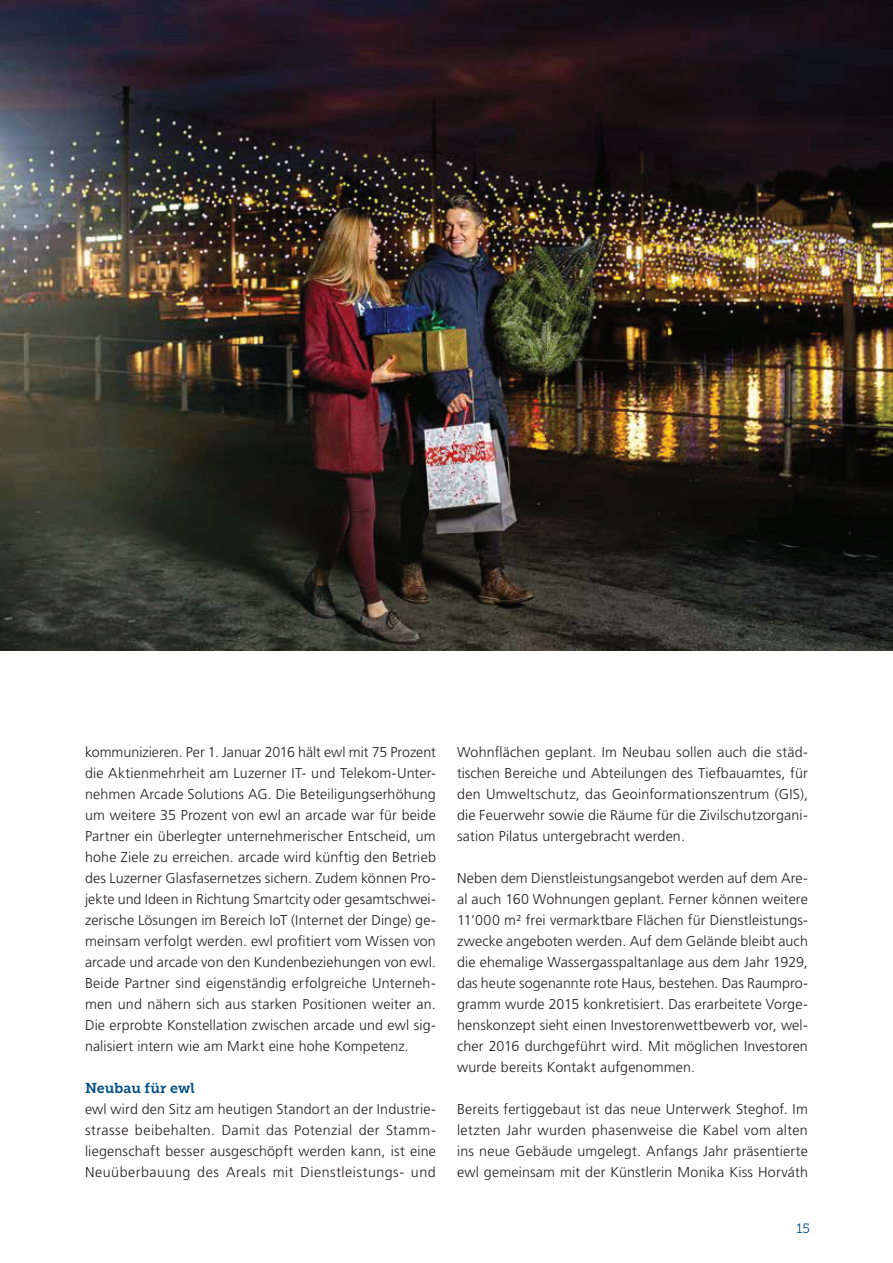
<style>
.page{position:relative;width:893px;height:1263px;background:#fff}
.page>*{position:absolute;margin:0;border:0;box-sizing:border-box;transform-origin:0 0}
.t1{font:300 14.25px/21px "Frutiger LT Std";letter-spacing:.01em;color:#231f20;text-align:justify}
.t2{font:14.25px "Museo Slab 700";color:#035083}
.t3{font:13.5px "Museo Slab 300";color:#035083}
</style>
<div class="page">
<img style="left:0;top:0;width:893px;height:651px">
<p class="t1" style="left:85px;top:743px;width:352px">kommunizieren. Per 1. Januar 2016 hält ewl mit 75 Prozent die Aktienmehrheit am Luzerner IT- und Telekom-Unter&shy;nehmen Arcade Solutions AG. Die Beteiligungserhöhung um weitere 35 Prozent von ewl an arcade war für beide Partner ein überlegter unternehmerischer Entscheid, um hohe Ziele zu erreichen. arcade wird künftig den Betrieb des Luzerner Glasfasernetzes sichern. Zudem können Pro&shy;jekte und Ideen in Richtung Smartcity oder gesamtschwei&shy;zerische Lösungen im Bereich IoT (Internet der Dinge) ge&shy;meinsam verfolgt werden. ewl profitiert vom Wissen von arcade und arcade von den Kundenbeziehungen von ewl.<br>Beide Partner sind eigenständig erfolgreiche Unterneh&shy;men und nähern sich aus starken Positionen weiter an.<br>Die erprobte Konstellation zwischen arcade und ewl sig&shy;nalisiert intern wie am Markt eine hohe Kompetenz.</p>
<p class="t2" style="left:85px;top:1083px;width:111px">Neubau für ewl</p>
<p class="t1" style="left:85px;top:1100px;width:352px">ewl wird den Sitz am heutigen Standort an der Industrie&shy;strasse beibehalten. Damit das Potenzial der Stamm&shy;liegenschaft besser ausgeschöpft werden kann, ist eine Neuüberbauung des Areals mit Dienstleistungs- und</p>
<p class="t1" style="left:457px;top:743px;width:352px">Wohnflächen geplant. Im Neubau sollen auch die städ&shy;tischen Bereiche und Abteilungen des Tiefbauamtes, für den Umweltschutz, das Geoinformationszentrum (GIS), die Feuerwehr sowie die Räume für die Zivilschutzorgani&shy;sation Pilatus untergebracht werden.</p>
<p class="t1" style="left:457px;top:869px;width:352px">Neben dem Dienstleistungsangebot werden auf dem Are&shy;al auch 160 Wohnungen geplant. Ferner können weitere 11’000 m² frei vermarktbare Flächen für Dienstleistungs&shy;zwecke angeboten werden. Auf dem Gelände bleibt auch die ehemalige Wassergasspaltanlage aus dem Jahr 1929, das heute sogenannte rote Haus, bestehen. Das Raumpro&shy;gramm wurde 2015 konkretisiert. Das erarbeitete Vorge&shy;henskonzept sieht einen Investorenwettbewerb vor, wel&shy;cher 2016 durchgeführt wird. Mit möglichen Investoren wurde bereits Kontakt aufgenommen.</p>
<p class="t1" style="left:457px;top:1100px;width:352px">Bereits fertiggebaut ist das neue Unterwerk Steghof. Im letzten Jahr wurden phasenweise die Kabel vom alten ins neue Gebäude umgelegt. Anfangs Jahr präsentierte ewl gemeinsam mit der Künstlerin Monika Kiss Horváth</p>
<p class="t3" style="left:796px;top:1223px;width:15px">15</p>
</div>
